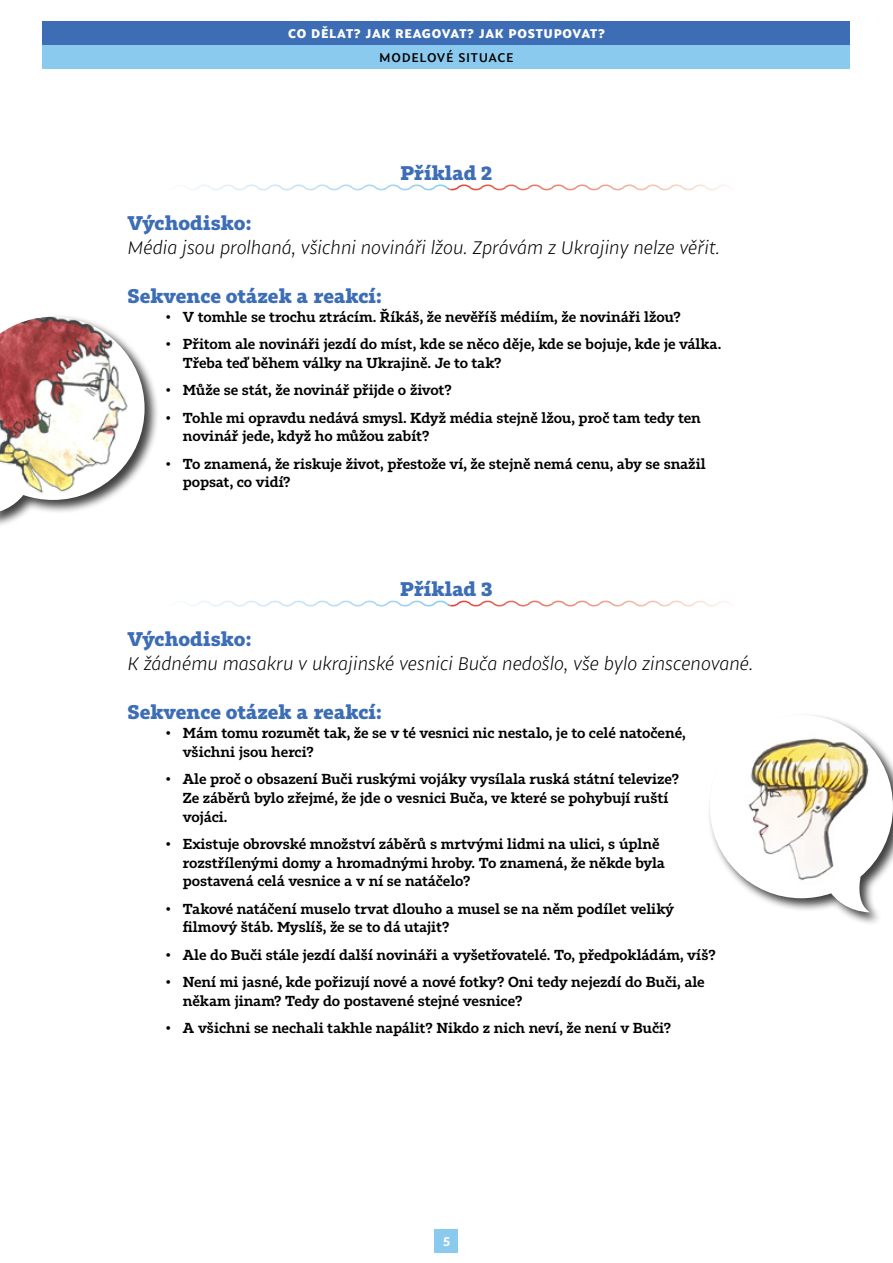
<style>
.page{position:relative;width:893px;height:1263px;background:#fff}
.page>*{position:absolute;margin:0;border:0;box-sizing:border-box;transform-origin:0 0}
.t1{font:italic 300 19.5px "Sprout";color:#000}
.t2{font:700 19.5px "Tabac Slab";letter-spacing:.005em;color:#3d6eb5}
.t3{font:300 14.25px/18.8px "Tabac Slab";letter-spacing:-.005em;color:#000}
.t4{font:800 13.5px "Sprout";letter-spacing:.05em;color:#fff}
.t5{font:500 13.5px "Sprout";letter-spacing:.05em;color:#000}
.t6{font:700 13.5px "Sprout";color:#fff}
</style>
<div class="page">
<div style="left:0;top:314px;width:159px;height:214px;background:#000;opacity:.75"></div>
<img style="left:0;top:317px;width:145px;height:194px">
<div style="left:707px;top:712px;width:186px;height:214px;background:#000;opacity:.75"></div>
<img style="left:710px;top:715px;width:183px;height:197px">
<div style="left:43px;top:21px;width:807px;height:24px;background:#3d6eb5"></div>
<div style="left:43px;top:46px;width:807px;height:23px;background:#8bcaef"></div>
<div style="left:435px;top:1229px;width:23px;height:23px;background:#8bcaef"></div>
<svg style="left:181px;top:184px;width:550px;height:7px"></svg>
<svg style="left:181px;top:600px;width:550px;height:7px"></svg>
<p class="t4" style="left:288px;top:24px;width:318px">CO DĚLAT? JAK REAGOVAT? JAK POSTUPOVAT?</p>
<p class="t5" style="left:379px;top:49px;width:136px">MODELOVÉ SITUACE</p>
<h1 class="t2" style="left:400px;top:161px;width:93px">Příklad 2</h1>
<h1 class="t2" style="left:128px;top:210px;width:125px">Východisko:</h1>
<h1 class="t1" style="left:128px;top:235px;width:594px">Média jsou prolhaná, všichni novináři lžou. Zprávám z Ukrajiny nelze věřit.</h1>
<h1 class="t2" style="left:128px;top:284px;width:256px">Sekvence otázek a reakcí:</h1>
<p class="t3" style="left:166px;top:308px;width:517px">• V tomhle se trochu ztrácím. Říkáš, že nevěříš médiím, že novináři lžou?</p>
<p class="t3" style="left:183px;top:335px;width:540px;text-indent:-17px">• Přitom ale novináři jezdí do míst, kde se něco děje, kde se bojuje, kde je válka.<br>Třeba teď během války na Ukrajině. Je to tak?</p>
<p class="t3" style="left:166px;top:381px;width:287px">• Může se stát, že novinář přijde o život?</p>
<p class="t3" style="left:183px;top:408px;width:520px;text-indent:-17px">• Tohle mi opravdu nedává smysl. Když média stejně lžou, proč tam tedy ten novinář jede, když ho můžou zabít?</p>
<p class="t3" style="left:183px;top:454px;width:524px;text-indent:-17px">• To znamená, že riskuje život, přestože ví, že stejně nemá cenu, aby se snažil popsat, co vidí?</p>
<h1 class="t2" style="left:400px;top:577px;width:94px">Příklad 3</h1>
<h1 class="t2" style="left:128px;top:627px;width:125px">Východisko:</h1>
<h1 class="t1" style="left:128px;top:651px;width:627px">K žádnému masakru v ukrajinské vesnici Buča nedošlo, vše bylo zinscenované.</h1>
<h1 class="t2" style="left:128px;top:700px;width:256px">Sekvence otázek a reakcí:</h1>
<p class="t3" style="left:183px;top:724px;width:504px;text-indent:-17px">• Mám tomu rozumět tak, že se v té vesnici nic nestalo, je to celé natočené, všichni jsou herci?</p>
<p class="t3" style="left:183px;top:770px;width:498px;text-indent:-17px">• Ale proč o obsazení Buči ruskými vojáky vysílala ruská státní televize?<br>Ze záběrů bylo zřejmé, že jde o vesnici Buča, ve které se pohybují ruští vojáci.</p>
<p class="t3" style="left:183px;top:834px;width:483px;text-indent:-17px">• Existuje obrovské množství záběrů s mrtvými lidmi na ulici, s úplně rozstřílenými domy a hromadnými hroby. To znamená, že někde byla postavená celá vesnice a v ní se natáčelo?</p>
<p class="t3" style="left:183px;top:899px;width:493px;text-indent:-17px">• Takové natáčení muselo trvat dlouho a musel se na něm podílet veliký filmový štáb. Myslíš, že se to dá utajit?</p>
<p class="t3" style="left:166px;top:945px;width:551px">• Ale do Buči stále jezdí další novináři a vyšetřovatelé. To, předpokládám, víš?</p>
<p class="t3" style="left:183px;top:972px;width:523px;text-indent:-17px">• Není mi jasné, kde pořizují nové a nové fotky? Oni tedy nejezdí do Buči, ale někam jinam? Tedy do postavené stejné vesnice?</p>
<p class="t3" style="left:166px;top:1018px;width:507px">• A všichni se nechali takhle napálit? Nikdo z nich neví, že není v Buči?</p>
<p class="t6" style="left:443px;top:1232px;width:9px">5</p>
</div>
